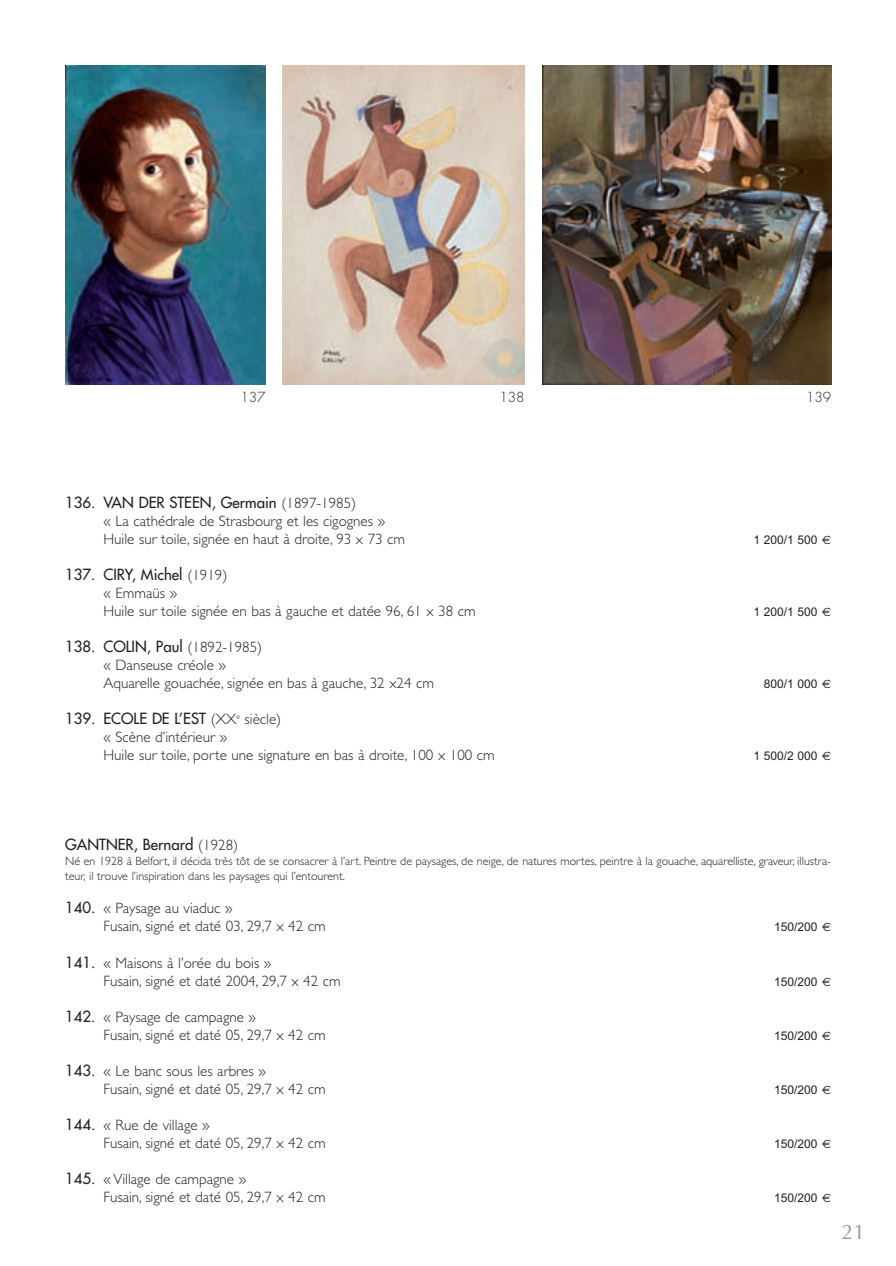
<style>
.page{position:relative;width:896px;height:1266px;background:#fff}
.page>*{position:absolute;margin:0;border:0;box-sizing:border-box;transform-origin:0 0}
.t1{font:21px "Optima";color:#939598}
.t2{font:300 15px/18px "Gill Sans";color:#231f20}
.t3{font:15px "Futura";color:#231f20}
.t4{font:300 13.5px "Futura";color:#231f20}
.t5{font:300 12px/15px "Gill Sans";color:#231f20}
.t6{font:12px "Arial";color:#231f20}
.s1{font-family:"Gill Sans";font-weight:300}
.s2{font-family:"Euro Sans"}
.s3{font-family:"Futura";font-weight:400}
</style>
<div class="page">
<img style="left:65px;top:65px;width:200px;height:319px">
<img style="left:282px;top:65px;width:242px;height:319px">
<img style="left:542px;top:65px;width:288px;height:319px">
<p class="t4" style="left:240px;top:390px;width:27px">137</p>
<p class="t4" style="left:499px;top:390px;width:27px">138</p>
<p class="t4" style="left:805px;top:390px;width:27px">139</p>
<p class="t3" style="left:65px;top:495px;width:292px">136. VAN DER STEEN, Germain <span class="s1">(1897-1985)</span></p>
<p class="t2" style="left:103px;top:514px;width:303px">« La cathédrale de Strasbourg et les cigognes »<br>Huile sur toile, signée en haut à droite, 93 x 73 cm</p>
<p class="t3" style="left:65px;top:567px;width:164px">137. CIRY, Michel <span class="s1">(1919)</span></p>
<p class="t2" style="left:103px;top:586px;width:373px">« Emmaüs »<br>Huile sur toile signée en bas à gauche et datée 96, 61 x 38 cm</p>
<p class="t3" style="left:65px;top:639px;width:198px">138. COLIN, Paul <span class="s1">(1892-1985)</span></p>
<p class="t2" style="left:103px;top:658px;width:332px">« Danseuse créole »<br>Aquarelle gouachée, signée en bas à gauche, 32 x24 cm</p>
<p class="t3" style="left:65px;top:711px;width:217px">139. ECOLE DE L’EST <span class="s1">(XX</span><sup>e</sup> <span class="s1">siècle)</span></p>
<p class="t2" style="left:103px;top:730px;width:392px">« Scène d’intérieur »<br>Huile sur toile, porte une signature en bas à droite, 100 x 100 cm</p>
<p class="t6" style="left:753px;top:533px;width:79px">1 200/1 500 <span class="s2">€</span></p>
<p class="t6" style="left:753px;top:605px;width:79px">1 200/1 500 <span class="s2">€</span></p>
<p class="t6" style="left:763px;top:677px;width:69px">800/1 000 <span class="s2">€</span></p>
<p class="t6" style="left:753px;top:749px;width:79px">1 500/2 000 <span class="s2">€</span></p>
<p class="t3" style="left:65px;top:837px;width:174px">GANTNER, Bernard <span class="s1">(1928)</span></p>
<p class="t5" style="left:65px;top:855px;width:767px">Né en 1928 à Belfort, il décida très tôt de se consacrer à l’art. Peintre de paysages, de neige, de natures mortes, peintre à la gouache, aquarelliste, graveur, illustra&shy;teur, il trouve l’inspiration dans les paysages qui l’entourent.</p>
<p class="t2" style="left:103px;top:901px;width:224px;text-indent:-38px"><span class="s3">140.</span> « Paysage au viaduc »<br>Fusain, signé et daté 03, 29,7 x 42 cm</p>
<p class="t6" style="left:773px;top:920px;width:58px">150/200 <span class="s2">€</span></p>
<p class="t2" style="left:103px;top:955px;width:239px;text-indent:-38px"><span class="s3">141.</span> « Maisons à l’orée du bois »<br>Fusain, signé et daté 2004, 29,7 x 42 cm</p>
<p class="t2" style="left:103px;top:1009px;width:224px;text-indent:-38px"><span class="s3">142.</span> « Paysage de campagne »<br>Fusain, signé et daté 05, 29,7 x 42 cm</p>
<p class="t2" style="left:103px;top:1063px;width:224px;text-indent:-38px"><span class="s3">143.</span> « Le banc sous les arbres »<br>Fusain, signé et daté 05, 29,7 x 42 cm</p>
<p class="t2" style="left:103px;top:1117px;width:224px;text-indent:-38px"><span class="s3">144.</span> « Rue de village »<br>Fusain, signé et daté 05, 29,7 x 42 cm</p>
<p class="t2" style="left:103px;top:1171px;width:224px;text-indent:-38px"><span class="s3">145.</span> « Village de campagne »<br>Fusain, signé et daté 05, 29,7 x 42 cm</p>
<p class="t6" style="left:773px;top:974px;width:58px">150/200 <span class="s2">€</span></p>
<p class="t6" style="left:773px;top:1028px;width:58px">150/200 <span class="s2">€</span></p>
<p class="t6" style="left:773px;top:1082px;width:58px">150/200 <span class="s2">€</span></p>
<p class="t6" style="left:773px;top:1136px;width:58px">150/200 <span class="s2">€</span></p>
<p class="t6" style="left:773px;top:1190px;width:58px">150/200 <span class="s2">€</span></p>
<h1 class="t1" style="left:841px;top:1219px;width:25px">21</h1>
</div>
